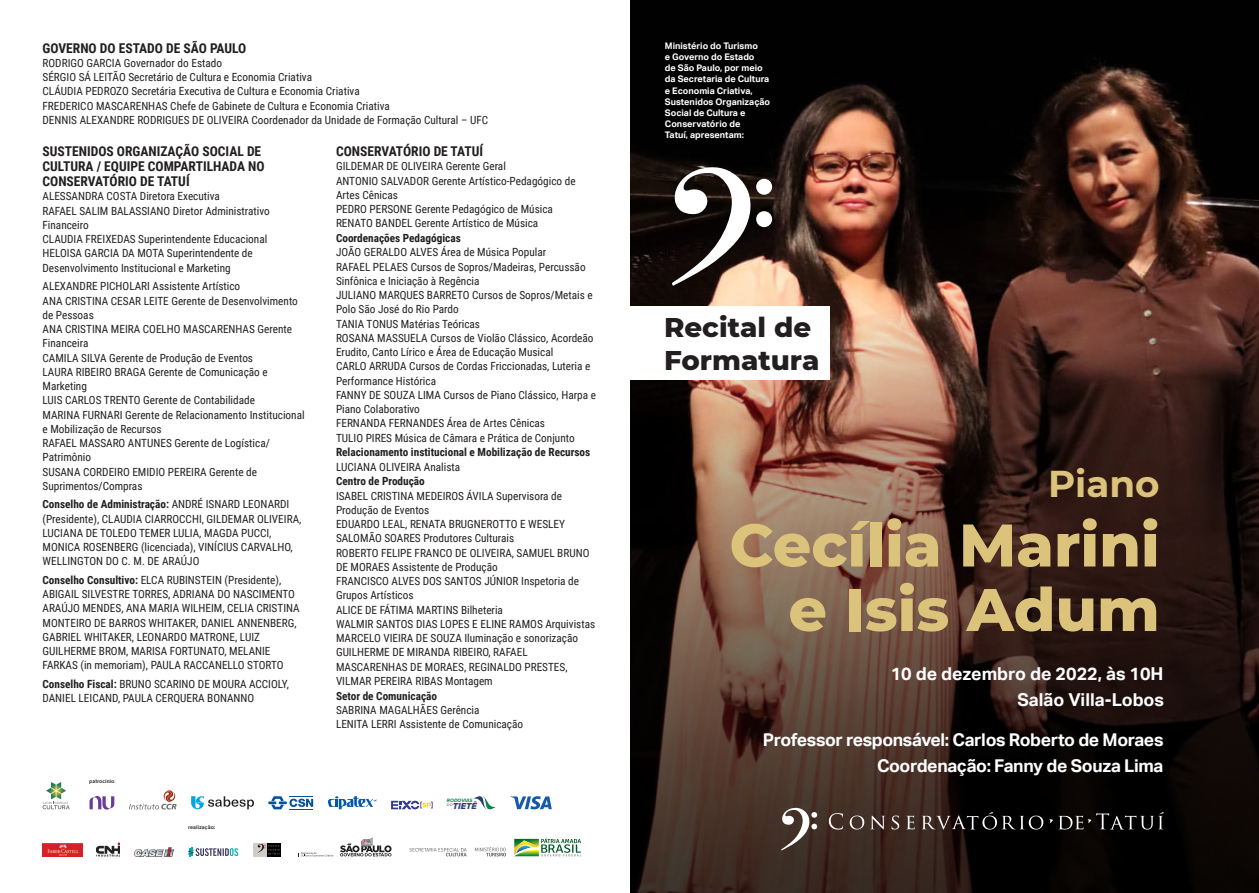
<style>
.page{position:relative;width:1259px;height:893px;background:#fff}
.page>*{position:absolute;margin:0;border:0;box-sizing:border-box;transform-origin:0 0}
.t1{font:800 60px/64.5px "Montserrat";color:#dcc37b;text-align:right}
.t2{font:700 37.35px "Montserrat";color:#dcc37b}
.t3{font:800 27.6px/33.2px "Montserrat";color:#231f20}
.t4{font:700 17.7px/25.5px "Aktiv Grotesk";letter-spacing:-.02em;color:#fff;text-align:right}
.t5{font:700 17.7px "Aktiv Grotesk";color:#fff}
.texto_programa{font:700 13.5px/15px "Roboto Condensed";color:#231f20}
.texto_creditos{font:11.25px/14.2px "Roboto Condensed";color:#231f20}
.texto_creditos-2{font:700 11.25px "Roboto Condensed";color:#231f20}
.t6{font:700 9px/11.1px "Aktiv Grotesk Corp";color:#fff}
.t7{font:9px "Proxima Nova Extrabld It";color:#273f75}
.t8{font:700 5.1px "Akzidenz Grotesk BQ";color:#3e3e3f}
.t9{font:italic 700 5.1px "Proxima Nova";color:#00844a}
.t10{font:italic 700 3.9px "Proxima Nova";color:#8d8f92}
.s1{font-weight:700}
.s2{font-family:"Myriad Pro";font-weight:400}
</style>
<div class="page">
<img style="left:630px;top:0;width:629px;height:187px">
<svg style="left:630px;top:187px;width:629px;height:706px;background:#462f25"></svg>
<svg style="left:829px;top:813px;width:14px;height:16px"></svg>
<svg style="left:849px;top:815px;width:15px;height:14px"></svg>
<svg style="left:870px;top:815px;width:15px;height:14px"></svg>
<svg style="left:891px;top:815px;width:8px;height:14px"></svg>
<svg style="left:906px;top:816px;width:8px;height:13px"></svg>
<svg style="left:921px;top:812px;width:122px;height:17px;background:#35302f"></svg>
<svg style="left:1049px;top:812px;width:114px;height:17px;background:#282625"></svg>
<svg style="left:781px;top:808px;width:36px;height:42px"></svg>
<svg style="left:672px;top:167px;width:79px;height:119px"></svg>
<div style="left:756px;top:179px;width:16px;height:16px;background:#fff;border-radius:50%"></div>
<div style="left:756px;top:211px;width:16px;height:16px;background:#fff;border-radius:50%"></div>
<svg style="left:191px;top:796px;width:63px;height:13px"></svg>
<svg style="left:268px;top:796px;width:45px;height:14px"></svg>
<svg style="left:391px;top:801px;width:41px;height:8px"></svg>
<svg style="left:473px;top:796px;width:23px;height:13px"></svg>
<svg style="left:43px;top:782px;width:27px;height:27px"></svg>
<svg style="left:89px;top:796px;width:25px;height:14px"></svg>
<svg style="left:129px;top:790px;width:48px;height:19px"></svg>
<svg style="left:328px;top:796px;width:48px;height:13px"></svg>
<svg style="left:510px;top:796px;width:42px;height:13px"></svg>
<img style="left:96px;top:843px;width:24px;height:13px">
<img style="left:134px;top:848px;width:40px;height:8px">
<img style="left:43px;top:843px;width:39px;height:13px">
<svg style="left:188px;top:848px;width:50px;height:8px"></svg>
<hr style="left:253px;top:853px;width:14px;height:3px;background:#d3cbc8">
<hr style="left:253px;top:850px;width:14px;height:3px;background:#d3cbc8">
<hr style="left:253px;top:847px;width:14px;height:3px;background:#d3cbc8">
<hr style="left:253px;top:843px;width:14px;height:3px;background:#d3cbc8">
<svg style="left:267px;top:843px;width:14px;height:13px"></svg>
<svg style="left:258px;top:844px;width:23px;height:10px"></svg>
<svg style="left:514px;top:837px;width:67px;height:19px"></svg>
<svg style="left:409px;top:848px;width:58px;height:8px"></svg>
<svg style="left:475px;top:847px;width:31px;height:9px"></svg>
<svg style="left:340px;top:837px;width:51px;height:19px"></svg>
<svg style="left:301px;top:852px;width:32px;height:4px"></svg>
<div style="left:629px;top:306px;width:200px;height:73px;background:#fff"></div>
<p class="texto_programa" style="left:43px;top:40px;width:205px">GOVERNO DO ESTADO DE SÃO PAULO</p>
<p class="texto_creditos" style="left:43px;top:55px;width:181px">RODRIGO GARCIA Governador do Estado</p>
<p class="texto_creditos" style="left:43px;top:70px;width:271px">SÉRGIO SÁ LEITÃO Secretário de Cultura e Economia Criativa</p>
<p class="texto_creditos" style="left:43px;top:84px;width:319px">CLÁUDIA PEDROZO Secretária Executiva de Cultura e Economia Criativa</p>
<p class="texto_creditos" style="left:43px;top:98px;width:349px">FREDERICO MASCARENHAS Chefe de Gabinete de Cultura e Economia Criativa</p>
<p class="texto_creditos" style="left:43px;top:112px;width:447px">DENNIS ALEXANDRE RODRIGUES DE OLIVEIRA Coordenador da Unidade de Formação Cultural – UFC</p>
<p class="texto_programa" style="left:43px;top:143px;width:224px">SUSTENIDOS ORGANIZAÇÃO SOCIAL DE<br>CULTURA / EQUIPE COMPARTILHADA NO<br>CONSERVATÓRIO DE TATUÍ</p>
<p class="texto_creditos" style="left:43px;top:189px;width:179px">ALESSANDRA COSTA Diretora Executiva</p>
<p class="texto_creditos" style="left:43px;top:203px;width:229px">RAFAEL SALIM BALASSIANO Diretor Administrativo<br>Financeiro</p>
<p class="texto_creditos" style="left:43px;top:232px;width:226px">CLAUDIA FREIXEDAS Superintendente Educacional</p>
<p class="texto_creditos" style="left:43px;top:246px;width:212px">HELOISA GARCIA DA MOTA Superintendente de<br>Desenvolvimento Institucional e Marketing</p>
<p class="texto_creditos" style="left:43px;top:279px;width:199px">ALEXANDRE PICHOLARI Assistente Artístico</p>
<p class="texto_creditos" style="left:43px;top:293px;width:257px">ANA CRISTINA CESAR LEITE Gerente de Desenvolvimento de Pessoas</p>
<p class="texto_creditos" style="left:43px;top:322px;width:251px">ANA CRISTINA MEIRA COELHO MASCARENHAS Gerente<br>Financeira</p>
<p class="texto_creditos" style="left:43px;top:350px;width:212px">CAMILA SILVA Gerente de Produção de Eventos</p>
<p class="texto_creditos" style="left:43px;top:364px;width:227px">LAURA RIBEIRO BRAGA Gerente de Comunicação e<br>Marketing</p>
<p class="texto_creditos" style="left:43px;top:393px;width:214px">LUIS CARLOS TRENTO Gerente de Contabilidade</p>
<p class="texto_creditos" style="left:43px;top:407px;width:264px">MARINA FURNARI Gerente de Relacionamento Institucional e Mobilização de Recursos</p>
<p class="texto_creditos" style="left:43px;top:436px;width:229px">RAFAEL MASSARO ANTUNES Gerente de Logística/<br>Patrimônio</p>
<p class="texto_creditos" style="left:43px;top:464px;width:216px">SUSANA CORDEIRO EMIDIO PEREIRA Gerente de<br>Suprimentos/Compras</p>
<p class="texto_creditos" style="left:43px;top:497px;width:260px"><span class="s1">Conselho de Administração:</span> ANDRÉ ISNARD LEONARDI (Presidente), CLAUDIA CIARROCCHI, GILDEMAR OLIVEIRA, LUCIANA DE TOLEDO TEMER LULIA, MAGDA PUCCI, MONICA ROSENBERG (licenciada), VINÍCIUS CARVALHO, WELLINGTON DO C. M. DE ARAÚJO</p>
<p class="texto_creditos" style="left:43px;top:572px;width:259px"><span class="s1">Conselho Consultivo:</span> ELCA RUBINSTEIN (Presidente), ABIGAIL SILVESTRE TORRES, ADRIANA DO NASCIMENTO ARAÚJO MENDES, ANA MARIA WILHEIM, CELIA CRISTINA MONTEIRO DE BARROS WHITAKER, DANIEL ANNENBERG, GABRIEL WHITAKER, LEONARDO MATRONE, LUIZ GUILHERME BROM, MARISA FORTUNATO, MELANIE FARKAS (in memoriam), PAULA RACCANELLO STORTO</p>
<p class="texto_creditos" style="left:43px;top:676px;width:248px"><span class="s1">Conselho Fiscal:</span> BRUNO SCARINO DE MOURA ACCIOLY,<br>DANIEL LEICAND, PAULA CERQUERA BONANNO</p>
<p class="t8" style="left:89px;top:779px;width:28px">patrocínio<span class="s2">:</span></p>
<p class="t8" style="left:188px;top:824px;width:29px">realização:</p>
<p class="texto_programa" style="left:336px;top:143px;width:149px">CONSERVATÓRIO DE TATUÍ</p>
<p class="texto_creditos" style="left:336px;top:159px;width:171px">GILDEMAR DE OLIVEIRA Gerente Geral</p>
<p class="texto_creditos" style="left:336px;top:173px;width:241px">ANTONIO SALVADOR Gerente Artístico-Pedagógico de<br>Artes Cênicas</p>
<p class="texto_creditos" style="left:336px;top:202px;width:218px">PEDRO PERSONE Gerente Pedagógico de Música</p>
<p class="texto_creditos" style="left:336px;top:216px;width:204px">RENATO BANDEL Gerente Artístico de Música</p>
<p class="texto_creditos-2" style="left:336px;top:230px;width:126px">Coordenações Pedagógicas</p>
<p class="texto_creditos" style="left:336px;top:245px;width:212px">JOÃO GERALDO ALVES Área de Música Popular</p>
<p class="texto_creditos" style="left:336px;top:259px;width:251px">RAFAEL PELAES Cursos de Sopros/Madeiras, Percussão<br>Sinfônica e Iniciação à Regência</p>
<p class="texto_creditos" style="left:336px;top:288px;width:258px">JULIANO MARQUES BARRETO Cursos de Sopros/Metais e<br>Polo São José do Rio Pardo</p>
<p class="texto_creditos" style="left:336px;top:316px;width:146px">TANIA TONUS Matérias Teóricas</p>
<p class="texto_creditos" style="left:336px;top:330px;width:259px">ROSANA MASSUELA Cursos de Violão Clássico, Acordeão<br>Erudito, Canto Lírico e Área de Educação Musical</p>
<p class="texto_creditos" style="left:336px;top:359px;width:256px">CARLO ARRUDA Cursos de Cordas Friccionadas, Luteria e<br>Performance Histórica</p>
<p class="texto_creditos" style="left:336px;top:387px;width:261px">FANNY DE SOUZA LIMA Cursos de Piano Clássico, Harpa e<br>Piano Colaborativo</p>
<p class="texto_creditos" style="left:336px;top:416px;width:211px">FERNANDA FERNANDES Área de Artes Cênicas</p>
<p class="texto_creditos" style="left:336px;top:430px;width:240px">TULIO PIRES Música de Câmara e Prática de Conjunto</p>
<p class="texto_creditos-2" style="left:336px;top:444px;width:256px">Relacionamento institucional e Mobilização de Recursos</p>
<p class="texto_creditos" style="left:336px;top:459px;width:126px">LUCIANA OLIVEIRA Analista</p>
<p class="texto_creditos-2" style="left:336px;top:473px;width:90px">Centro de Produção</p>
<p class="texto_creditos" style="left:336px;top:488px;width:227px">ISABEL CRISTINA MEDEIROS ÁVILA Supervisora de<br>Produção de Eventos</p>
<p class="texto_creditos" style="left:336px;top:517px;width:231px">EDUARDO LEAL, RENATA BRUGNEROTTO E WESLEY<br>SALOMÃO SOARES Produtores Culturais</p>
<p class="texto_creditos" style="left:336px;top:545px;width:255px">ROBERTO FELIPE FRANCO DE OLIVEIRA, SAMUEL BRUNO<br>DE MORAES Assistente de Produção</p>
<p class="texto_creditos" style="left:336px;top:574px;width:244px">FRANCISCO ALVES DOS SANTOS JÚNIOR Inspetoria de<br>Grupos Artísticos</p>
<p class="texto_creditos" style="left:336px;top:602px;width:168px">ALICE DE FÁTIMA MARTINS Bilheteria</p>
<p class="texto_creditos" style="left:336px;top:616px;width:261px">WALMIR SANTOS DIAS LOPES E ELINE RAMOS Arquivistas</p>
<p class="texto_creditos" style="left:336px;top:631px;width:244px">MARCELO VIEIRA DE SOUZA Iluminação e sonorização</p>
<p class="texto_creditos" style="left:336px;top:645px;width:233px">GUILHERME DE MIRANDA RIBEIRO, RAFAEL<br>MASCARENHAS DE MORAES, REGINALDO PRESTES,<br>VILMAR PEREIRA RIBAS Montagem</p>
<p class="texto_creditos-2" style="left:336px;top:688px;width:103px">Setor de Comunicação</p>
<p class="texto_creditos" style="left:336px;top:702px;width:145px">SABRINA MAGALHÃES Gerência</p>
<p class="texto_creditos" style="left:336px;top:717px;width:189px">LENITA LERRI Assistente de Comunicação</p>
<p class="t9" style="left:447px;top:797px;width:27px">RODOVIAS</p>
<p class="t7" style="left:453px;top:800px;width:25px">TIETÊ</p>
<p class="t10" style="left:447px;top:802px;width:7px">DO</p>
<p class="t6" style="left:665px;top:40px;width:107px">Ministério do Turismo<br>e Governo do Estado<br>de São Paulo, por meio da Secretaria de Cultura e Economia Criativa,<br>Sustenidos Organização<br>Social de Cultura e<br>Conservatório de<br>Tatuí, apresentam:</p>
<p class="t3" style="left:664px;top:309px;width:157px">Recital de<br>Formatura</p>
<p class="t2" style="left:1048px;top:457px;width:113px">Piano</p>
<p class="t1" style="left:729px;top:510px;width:432px">Cecília Marini e Isis Adum</p>
<p class="t5" style="left:890px;top:663px;width:274px">10 de dezembro de 2022, às 10H</p>
<p class="t5" style="left:1017px;top:690px;width:148px">Salão Villa-Lobos</p>
<p class="t4" style="left:763px;top:727px;width:402px">Professor responsável: Carlos Roberto de Moraes<br>Coordenação: Fanny de Souza Lima</p>
</div>
